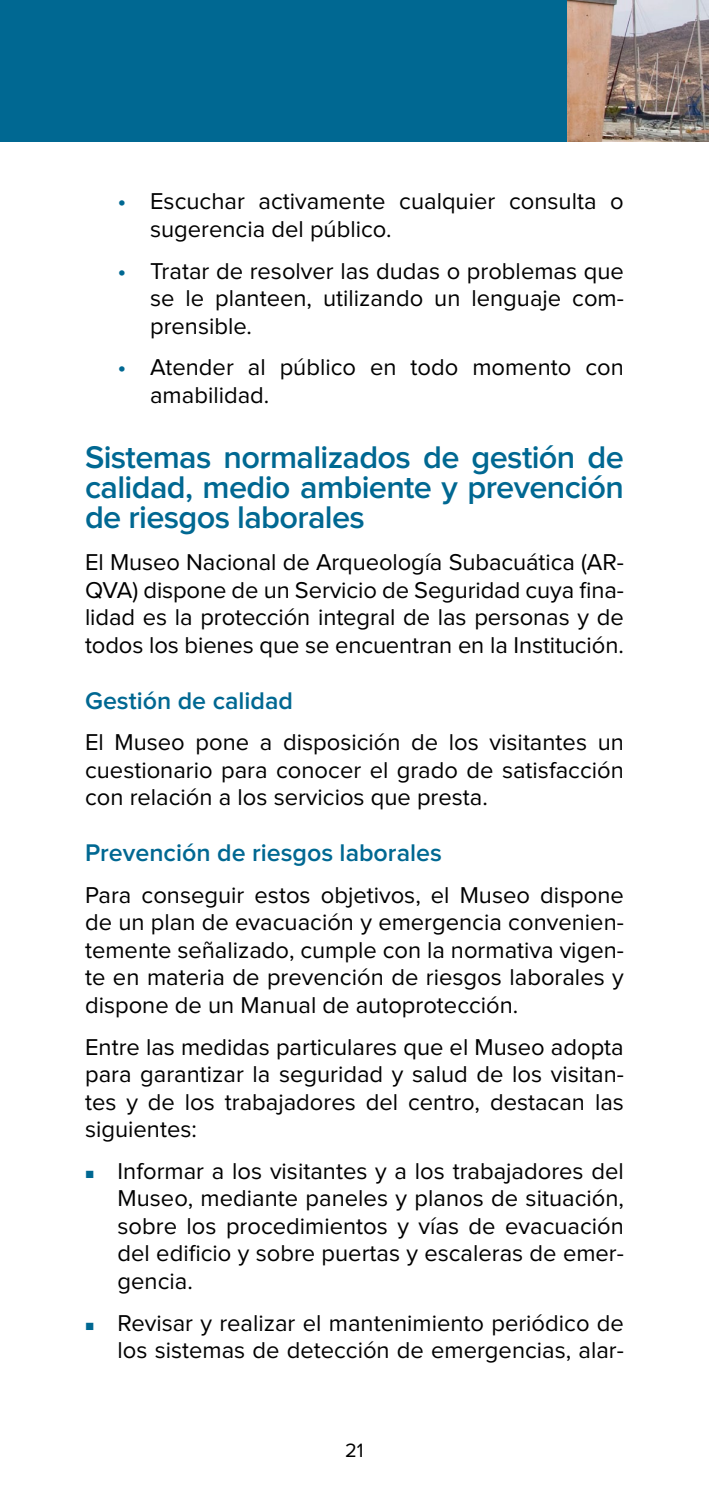
<style>
.page{position:relative;width:709px;height:1489px;background:#fff}
.page>*{position:absolute;margin:0;border:0;box-sizing:border-box;transform-origin:0 0}
.t1{font:600 32.5px/30px "Proxima Nova";letter-spacing:-.02em;color:#006892;text-align:justify}
.t2{font:600 25px "Proxima Nova";color:#006892}
.t3{font:23.75px/27.5px "Proxima Nova";color:#000;text-align:justify}
.t4{font:20px "Proxima Nova";color:#000}
.s1{font-size:25px;color:#006892}
.s2{color:#006892}
</style>
<div class="page">
<div style="left:0;top:0;width:709px;height:142px;background:#006892"></div>
<img style="left:567px;top:0;width:142px;height:142px">
<p class="t3" style="left:150px;top:189px;width:475px;text-indent:-32px"><span class="s1">•</span> Escuchar activamente cualquier consulta o sugerencia del público.</p>
<p class="t3" style="left:150px;top:258px;width:475px;text-indent:-32px"><span class="s1">•</span> Tratar de resolver las dudas o problemas que se le planteen, utilizando un lenguaje com&shy;prensible.</p>
<p class="t3" style="left:150px;top:355px;width:475px;text-indent:-32px"><span class="s1">•</span> Atender al público en todo momento con amabilidad.</p>
<h1 class="t1" style="left:85px;top:444px;width:540px">Sistemas normalizados de gestión de calidad, medio ambiente y prevención de riesgos laborales</h1>
<p class="t3" style="left:85px;top:549px;width:540px">El Museo Nacional de Arqueología Subacuática (AR-QVA) dispone de un Servicio de Seguridad cuya fina&shy;lidad es la protección integral de las personas y de todos los bienes que se encuentran en la Institución.</p>
<p class="t2" style="left:85px;top:688px;width:209px">Gestión de calidad</p>
<p class="t3" style="left:85px;top:729px;width:540px">El Museo pone a disposición de los visitantes un cuestionario para conocer el grado de satisfacción con relación a los servicios que presta.</p>
<p class="t2" style="left:85px;top:841px;width:358px">Prevención de riesgos laborales</p>
<p class="t3" style="left:85px;top:882px;width:540px">Para conseguir estos objetivos, el Museo dispone de un plan de evacuación y emergencia convenien&shy;temente señalizado, cumple con la normativa vigen&shy;te en materia de prevención de riesgos laborales y dispone de un Manual de autoprotección.</p>
<p class="t3" style="left:85px;top:1033px;width:540px">Entre las medidas particulares que el Museo adopta para garantizar la seguridad y salud de los visitan&shy;tes y de los trabajadores del centro, destacan las siguientes:</p>
<p class="t3" style="left:118px;top:1158px;width:508px;text-indent:-32px"><span class="s2">■</span> Informar a los visitantes y a los trabajadores del Museo, mediante paneles y planos de situación, sobre los procedimientos y vías de evacuación del edificio y sobre puertas y escaleras de emer&shy;gencia.</p>
<p class="t3" style="left:85px;top:1309px;width:540px;text-align:right"><span class="s2">■</span> Revisar y realizar el mantenimiento periódico de los sistemas de detección de emergencias, alar-</p>
<p class="t4" style="left:345px;top:1440px;width:20px">21</p>
</div>
